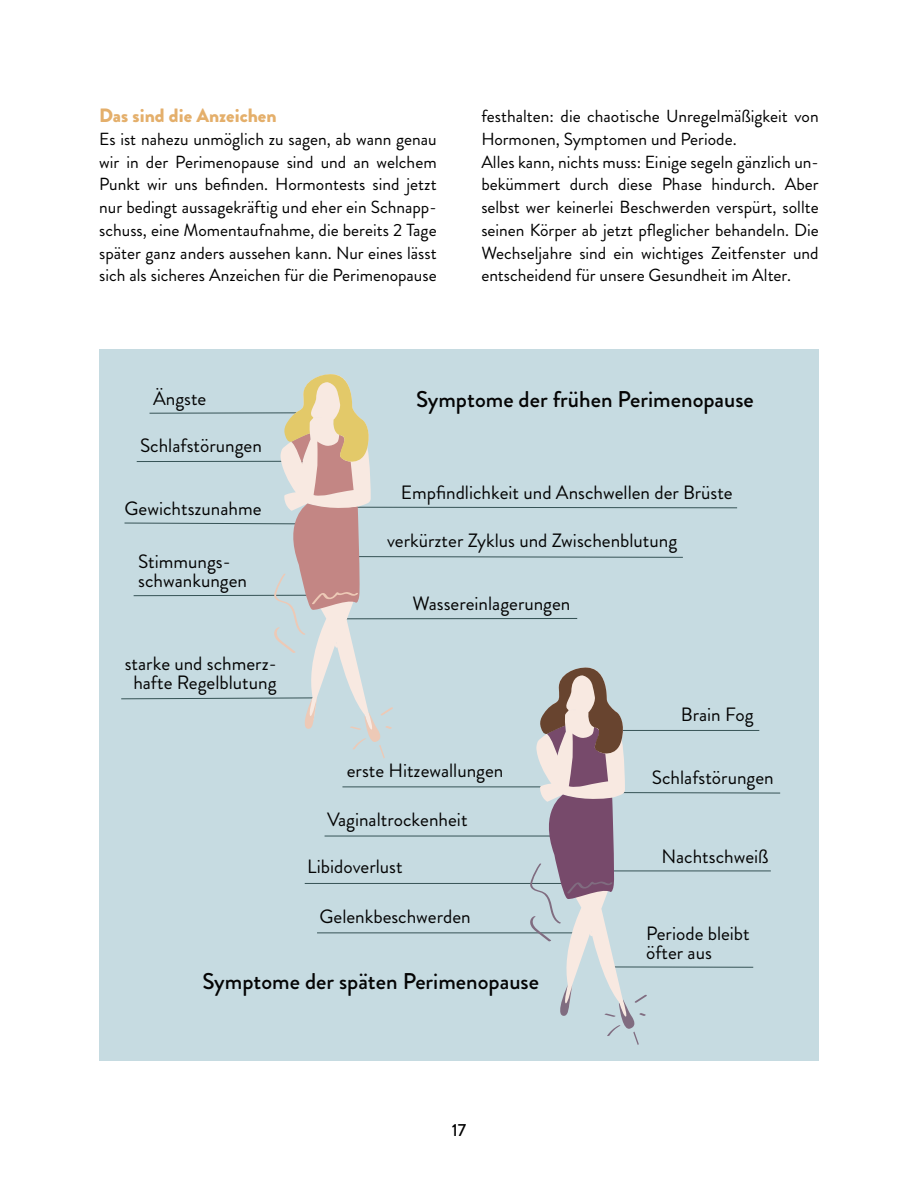
<style>
.page{position:relative;width:918px;height:1201px;background:#fff}
.page>*{position:absolute;margin:0;border:0;box-sizing:border-box;transform-origin:0 0}
.t1{font:500 22.75px "Brandon Grotesque";color:#040404}
.t2{font:19.25px/19.2px "Brandon Grotesque";color:#040404}
.t3{font:900 19.25px "Brandon Grotesque";color:#e4af6b}
.t4{font:17.5px/22.8px "Brandon Grotesque";color:#000;text-align:justify}
.t5{font:500 17.5px "Brandon Grotesque";color:#000}
</style>
<div class="page">
<div style="left:99px;top:349px;width:720px;height:712px;background:#c6dbe1"></div>
<svg style="left:121px;top:374px;width:660px;height:671px"></svg>
<p class="t3" style="left:99px;top:104px;width:179px">Das sind die Anzeichen</p>
<p class="t4" style="left:99px;top:130px;width:339px">Es ist nahezu unmöglich zu sagen, ab wann genau wir in der Perimenopause sind und an welchem Punkt wir uns befinden. Hormontests sind jetzt nur bedingt aussagekräftig und eher ein Schnapp&shy;schuss, eine Momentaufnahme, die bereits 2 Tage später ganz anders aussehen kann. Nur eines lässt sich als sicheres Anzeichen für die Perimenopause</p>
<p class="t4" style="left:481px;top:107px;width:339px;text-align:left">festhalten: die chaotische Unregelmäßigkeit von Hormonen, Symptomen und Periode.<br>Alles kann, nichts muss: Einige segeln gänzlich un&shy;bekümmert durch diese Phase hindurch. Aber selbst wer keinerlei Beschwerden verspürt, sollte seinen Körper ab jetzt pfleglicher behandeln. Die Wechseljahre sind ein wichtiges Zeitfenster und entscheidend für unsere Gesundheit im Alter.</p>
<p class="t2" style="left:153px;top:390px;width:55px">Ängste</p>
<p class="t2" style="left:140px;top:437px;width:123px">Schlafstörungen</p>
<p class="t2" style="left:124px;top:500px;width:139px">Gewichtszunahme</p>
<p class="t2" style="left:138px;top:552px;width:110px">Stimmungs&shy;schwankungen</p>
<p class="t2" style="left:125px;top:654px;width:153px;text-align:center">starke und schmerz&shy;hafte Regelblutung</p>
<h1 class="t1" style="left:416px;top:391px;width:339px">Symptome der frühen Perimenopause</h1>
<p class="t2" style="left:401px;top:484px;width:333px">Empfindlichkeit und Anschwellen der Brüste</p>
<p class="t2" style="left:387px;top:532px;width:292px">verkürzter Zyklus und Zwischenblutung</p>
<p class="t2" style="left:412px;top:595px;width:159px">Wassereinlagerungen</p>
<p class="t2" style="left:347px;top:762px;width:158px">erste Hitzewallungen</p>
<p class="t2" style="left:327px;top:810px;width:142px">Vaginaltrockenheit</p>
<p class="t2" style="left:307px;top:858px;width:97px">Libidoverlust</p>
<p class="t2" style="left:319px;top:907px;width:153px">Gelenkbeschwerden</p>
<p class="t2" style="left:681px;top:705px;width:74px">Brain Fog</p>
<p class="t2" style="left:652px;top:768px;width:123px">Schlafstörungen</p>
<p class="t2" style="left:661px;top:847px;width:109px">Nachtschweiß</p>
<p class="t2" style="left:646px;top:924px;width:105px">Periode bleibt öfter aus</p>
<h1 class="t1" style="left:202px;top:973px;width:338px">Symptome der späten Perimenopause</h1>
<p class="t5" style="left:452px;top:1119px;width:16px">17</p>
</div>
